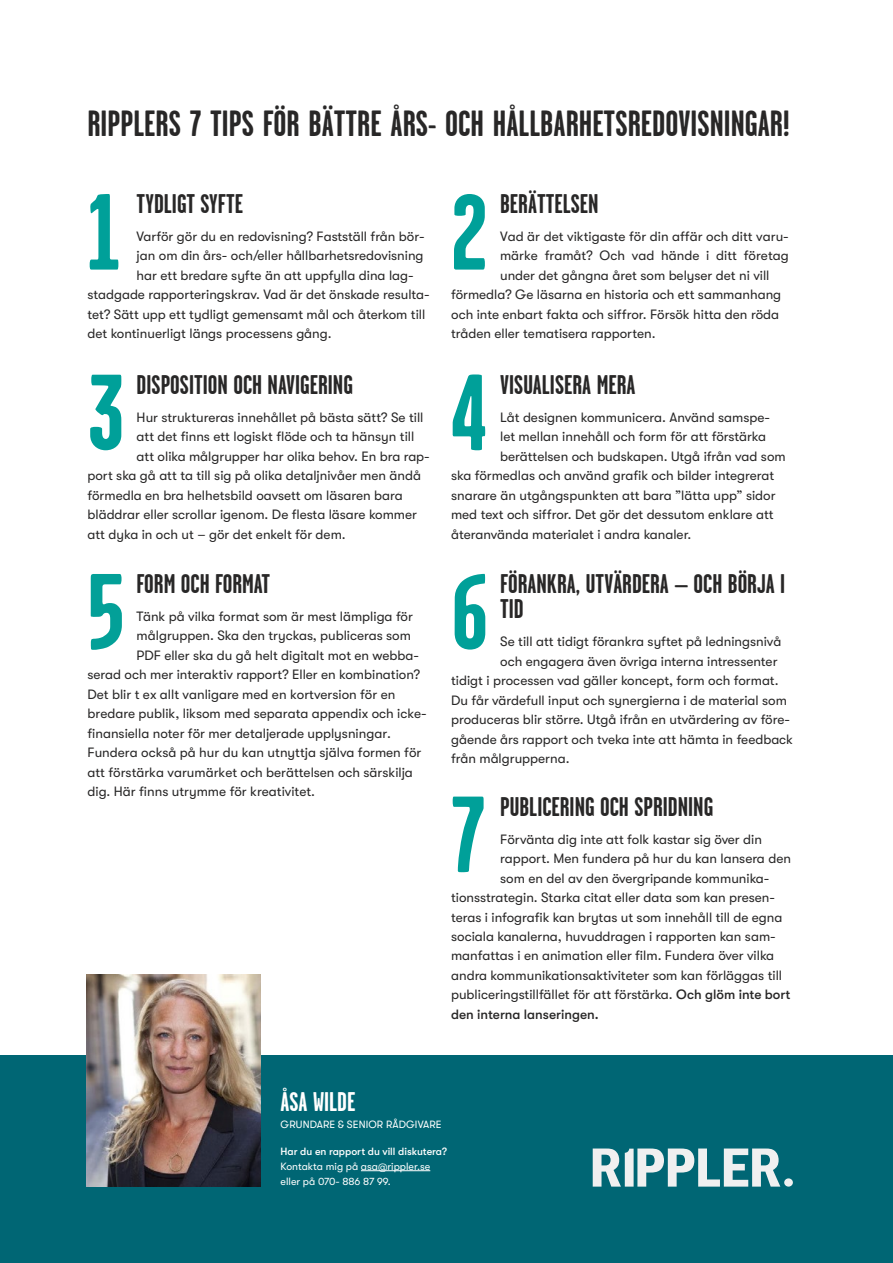
<style>
.page{position:relative;width:893px;height:1263px;background:#fff}
.page>*{position:absolute;margin:0;border:0;box-sizing:border-box;transform-origin:0 0}
.t1{font:700 108px/222.6px "Garage Gothic";color:#00a099}
.t2{font:700 108px "Garage Gothic";color:#03a098}
.t3{font:700 36.45px "Garage Gothic";color:#282727}
.t4{font:700 27px/25.5px "Garage Gothic";color:#282727}
.t5{font:700 27px "Garage Gothic";color:#fff}
.t6{font:13.5px "GT Walsheim Pro";color:#282727}
.t7{font:500 13.5px "GT Walsheim Pro";color:#282727}
.t8{font:10.5px/15px "GT Walsheim Pro";color:#fff}
.s1{font-weight:500}
</style>
<div class="page">
<div style="left:0;top:1055px;width:893px;height:208px;background:#006674"></div>
<img style="left:87px;top:974px;width:173px;height:213px">
<hr style="left:361px;top:1170px;width:69px;height:1px;background:#fff">
<svg style="left:593px;top:1148px;width:187px;height:38px"></svg>
<div style="left:784px;top:1178px;width:9px;height:8px;background:#f0f0f0;border-radius:50%"></div>
<p class="t3" style="left:88px;top:104px;width:703px">RIPPLERS 7 TIPS FÖR BÄTTRE ÅRS- OCH HÅLLBARHETSREDOVISNINGAR!</p>
<p class="t4" style="left:500px;top:191px;width:100px">BERÄTTELSEN</p>
<p class="t6" style="left:500px;top:229px;width:290px">Vad är det viktigaste för din affär och ditt varu-</p>
<p class="t6" style="left:500px;top:248px;width:290px">märke framåt? Och vad hände i ditt företag</p>
<p class="t6" style="left:500px;top:268px;width:271px">under det gångna året som belyser det ni vill</p>
<p class="t6" style="left:451px;top:287px;width:332px">förmedla? Ge läsarna en historia och ett sammanhang</p>
<p class="t6" style="left:451px;top:307px;width:329px">och inte enbart fakta och siffror. Försök hitta den röda</p>
<p class="t6" style="left:451px;top:326px;width:206px">tråden eller tematisera rapporten.</p>
<p class="t4" style="left:137px;top:191px;width:108px">TYDLIGT SYFTE</p>
<p class="t6" style="left:137px;top:229px;width:289px">Varför gör du en redovisning? Fastställ från bör-</p>
<p class="t6" style="left:137px;top:248px;width:288px">jan om din års- och/eller hållbarhetsredovisning</p>
<p class="t6" style="left:137px;top:268px;width:279px">har ett bredare syfte än att uppfylla dina lag-</p>
<p class="t6" style="left:88px;top:287px;width:344px">stadgade rapporteringskrav. Vad är det önskade resulta-</p>
<p class="t6" style="left:88px;top:307px;width:339px">tet? Sätt upp ett tydligt gemensamt mål och återkom till</p>
<p class="t6" style="left:88px;top:326px;width:246px">det kontinuerligt längs processens gång.</p>
<p class="t1" style="left:88px;top:122px;width:35px">1</p>
<p class="t1" style="left:451px;top:122px;width:38px">2</p>
<p class="t1" style="left:88px;top:302px;width:38px">3</p>
<p class="t1" style="left:451px;top:302px;width:37px">4</p>
<p class="t4" style="left:137px;top:372px;width:218px">DISPOSITION OCH NAVIGERING</p>
<p class="t6" style="left:137px;top:409px;width:288px">Hur struktureras innehållet på bästa sätt? Se till</p>
<p class="t6" style="left:137px;top:429px;width:279px">att det finns ett logiskt flöde och ta hänsyn till</p>
<p class="t6" style="left:137px;top:448px;width:295px">att olika målgrupper har olika behov. En bra rap-</p>
<p class="t6" style="left:88px;top:468px;width:335px">port ska gå att ta till sig på olika detaljnivåer men ändå</p>
<p class="t6" style="left:88px;top:487px;width:317px">förmedla en bra helhetsbild oavsett om läsaren bara</p>
<p class="t6" style="left:88px;top:507px;width:331px">bläddrar eller scrollar igenom. De flesta läsare kommer</p>
<p class="t6" style="left:88px;top:526px;width:260px">att dyka in och ut – gör det enkelt för dem.</p>
<p class="t4" style="left:500px;top:372px;width:137px">VISUALISERA MERA</p>
<p class="t6" style="left:500px;top:409px;width:271px">Låt designen kommunicera. Använd samspe-</p>
<p class="t6" style="left:500px;top:429px;width:267px">let mellan innehåll och form för att förstärka</p>
<p class="t6" style="left:500px;top:448px;width:287px">berättelsen och budskapen. Utgå ifrån vad som</p>
<p class="t6" style="left:451px;top:468px;width:325px">ska förmedlas och använd grafik och bilder integrerat</p>
<p class="t6" style="left:451px;top:487px;width:326px">snarare än utgångspunkten att bara ”lätta upp” sidor</p>
<p class="t6" style="left:451px;top:507px;width:324px">med text och siffror. Det gör det dessutom enklare att</p>
<p class="t6" style="left:451px;top:526px;width:242px">återanvända materialet i andra kanaler.</p>
<p class="t4" style="left:500px;top:571px;width:286px">FÖRANKRA, UTVÄRDERA – OCH BÖRJA I<br>TID</p>
<p class="t6" style="left:500px;top:634px;width:283px">Se till att tidigt förankra syftet på ledningsnivå</p>
<p class="t6" style="left:500px;top:654px;width:279px">och engagera även övriga interna intressenter</p>
<p class="t6" style="left:451px;top:673px;width:329px">tidigt i processen vad gäller koncept, form och format.</p>
<p class="t6" style="left:451px;top:693px;width:337px">Du får värdefull input och synergierna i de material som</p>
<p class="t6" style="left:451px;top:712px;width:340px">produceras blir större. Utgå ifrån en utvärdering av före-</p>
<p class="t6" style="left:451px;top:732px;width:344px">gående års rapport och tveka inte att hämta in feedback</p>
<p class="t6" style="left:451px;top:751px;width:120px">från målgrupperna.</p>
<p class="t2" style="left:88px;top:555px;width:39px">5</p>
<p class="t1" style="left:451px;top:502px;width:39px">6<br>7</p>
<p class="t4" style="left:137px;top:571px;width:135px">FORM OCH FORMAT</p>
<p class="t6" style="left:137px;top:609px;width:278px">Tänk på vilka format som är mest lämpliga för</p>
<p class="t6" style="left:137px;top:628px;width:276px">målgruppen. Ska den tryckas, publiceras som</p>
<p class="t6" style="left:137px;top:648px;width:284px">PDF eller ska du gå helt digitalt mot en webba-</p>
<p class="t6" style="left:88px;top:667px;width:334px">serad och mer interaktiv rapport? Eller en kombination?</p>
<p class="t6" style="left:88px;top:687px;width:309px">Det blir t ex allt vanligare med en kortversion för en</p>
<p class="t6" style="left:88px;top:706px;width:341px">bredare publik, liksom med separata appendix och icke-</p>
<p class="t6" style="left:88px;top:726px;width:305px">finansiella noter för mer detaljerade upplysningar.</p>
<p class="t6" style="left:88px;top:745px;width:335px">Fundera också på hur du kan utnyttja själva formen för</p>
<p class="t6" style="left:88px;top:765px;width:327px">att förstärka varumärket och berättelsen och särskilja</p>
<p class="t6" style="left:88px;top:784px;width:229px">dig. Här finns utrymme för kreativitet.</p>
<p class="t4" style="left:500px;top:794px;width:215px">PUBLICERING OCH SPRIDNING</p>
<p class="t6" style="left:500px;top:831px;width:263px">Förvänta dig inte att folk kastar sig över din</p>
<p class="t6" style="left:500px;top:851px;width:292px">rapport. Men fundera på hur du kan lansera den</p>
<p class="t6" style="left:500px;top:870px;width:271px">som en del av den övergripande kommunika-</p>
<p class="t6" style="left:451px;top:890px;width:325px">tionsstrategin. Starka citat eller data som kan presen-</p>
<p class="t6" style="left:451px;top:909px;width:333px">teras i infografik kan brytas ut som innehåll till de egna</p>
<p class="t6" style="left:451px;top:929px;width:326px">sociala kanalerna, huvuddragen i rapporten kan sam-</p>
<p class="t6" style="left:451px;top:948px;width:325px">manfattas i en animation eller film. Fundera över vilka</p>
<p class="t6" style="left:451px;top:968px;width:332px">andra kommunikationsaktiviteter som kan förläggas till</p>
<p class="t6" style="left:451px;top:987px;width:341px">publiceringstillfället för att förstärka. <span class="s1">Och glöm inte bort</span></p>
<p class="t7" style="left:451px;top:1007px;width:149px">den interna lanseringen.</p>
<p class="t5" style="left:281px;top:1087px;width:76px">ÅSA WILDE</p>
<p class="t8" style="left:281px;top:1117px;width:162px">GRUNDARE &amp; SENIOR RÅDGIVARE</p>
<p class="t8" style="left:281px;top:1143px;width:168px"><span class="s1">Har du en rapport du vill diskutera?<br></span>Kontakta mig på asa@rippler.se eller på 070- 886 87 99.</p>
</div>
